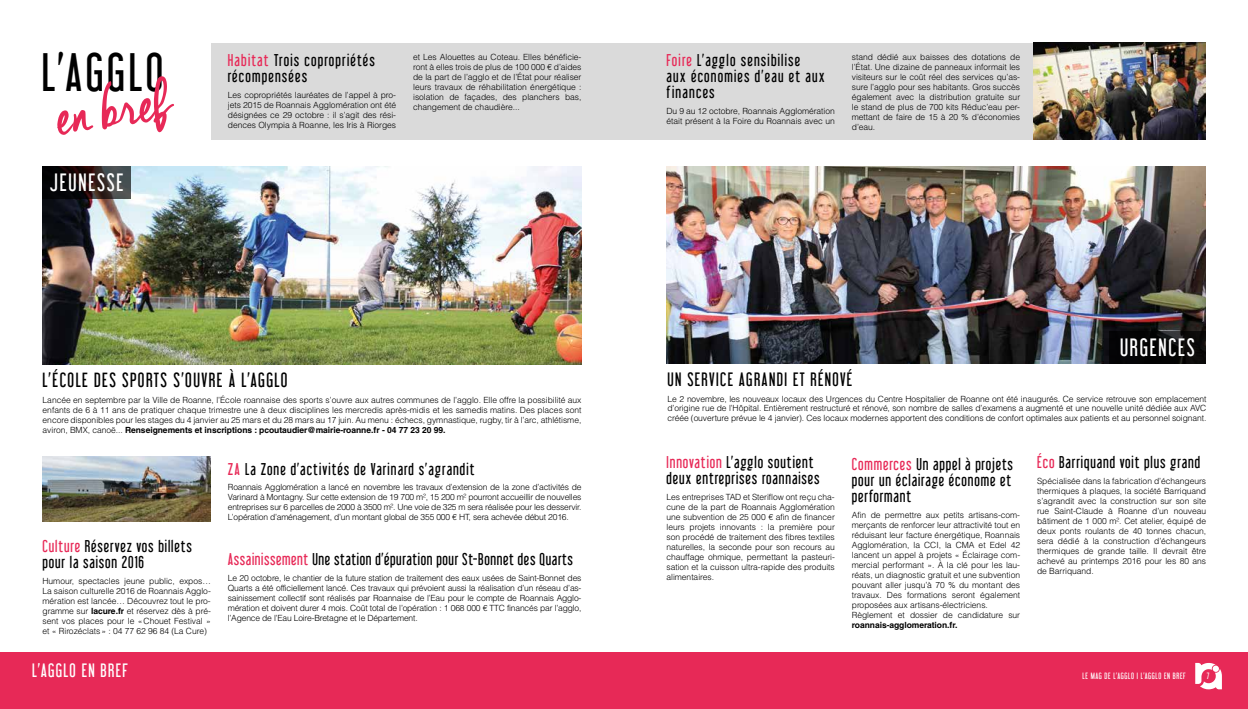
<style>
.page{position:relative;width:1248px;height:709px;background:#fff}
.page>*{position:absolute;margin:0;border:0;box-sizing:border-box;transform-origin:0 0}
.t1{font:47.5px "Libel Suit";letter-spacing:.075em;color:#000}
.t2{font:22px "Libel Suit";letter-spacing:.08em;color:#fff}
.t3{font:18px "Libel Suit";letter-spacing:.08em;color:#000}
.t4{font:17px "Libel Suit";letter-spacing:.08em;color:#000}
.t5{font:17px "Libel Suit";letter-spacing:.08em;color:#fff}
.t6{font:15px/16px "Libel Suit";letter-spacing:.06em;color:#000}
.t7{font:15px/16px "Libel Suit";letter-spacing:.08em;color:#000}
.t8{font:15px "Libel Suit";letter-spacing:.04em;color:#000}
.t9{font:300 8.5px/10px "Helvetica LT Std";letter-spacing:-.005em;color:#000;text-align:justify}
.t10{font:700 8.5px "Helvetica LT Std";letter-spacing:-.005em;color:#000}
.t11{font:8px "Libel Suit";letter-spacing:.08em;color:#fff}
.s1{color:#e72957}
.s2{font-weight:700}
</style>
<div class="page">
<div style="left:0;top:652px;width:1247px;height:57px;background:#e72957"></div>
<svg style="left:1195px;top:663px;width:26px;height:26px"></svg>
<svg style="left:57px;top:110px;width:36px;height:25px"></svg>
<svg style="left:102px;top:76px;width:72px;height:56px"></svg>
<img style="left:666px;top:167px;width:539px;height:197px">
<img style="left:43px;top:167px;width:538px;height:197px">
<svg style="left:1108px;top:331px;width:97px;height:33px;background:#080808"></svg>
<svg style="left:43px;top:167px;width:88px;height:32px;background:#241e1e"></svg>
<div style="left:211px;top:43px;width:994px;height:96px;background:#dadada"></div>
<img style="left:1033px;top:43px;width:172px;height:96px">
<img style="left:43px;top:456px;width:168px;height:66px">
<h1 class="t1" style="left:42px;top:44px;width:123px">L’AGGLO</h1>
<h2 class="t2" style="left:50px;top:170px;width:75px">JEUNESSE</h2>
<h3 class="t7" style="left:228px;top:52px;width:149px"><span class="s1">Habitat</span> Trois copropriétés récompensées</h3>
<p class="t9" style="left:228px;top:89px;width:170px">Les copropriétés lauréates de l’appel à pro&shy;jets 2015 de Roannais Agglomération ont été désignées ce 29 octobre : il s’agit des rési&shy;dences Olympia à Roanne, les Iris à Riorges</p>
<p class="t9" style="left:413px;top:52px;width:170px">et Les Alouettes au Coteau. Elles bénéficie&shy;ront à elles trois de plus de 100 000 € d’aides de la part de l’agglo et de l’État pour réaliser leurs travaux de réhabilitation énergétique : isolation de façades, des planchers bas, changement de chaudière...</p>
<h3 class="t3" style="left:43px;top:369px;width:246px">L’ÉCOLE DES SPORTS S’OUVRE À L’AGGLO</h3>
<p class="t9" style="left:43px;top:395px;width:540px">Lancée en septembre par la Ville de Roanne, l’École roannaise des sports s’ouvre aux autres communes de l’agglo. Elle offre la possibilité aux enfants de 6 à 11 ans de pratiquer chaque trimestre une à deux disciplines les mercredis après-midis et les samedis matins. Des places sont encore disponibles pour les stages du 4 janvier au 25 mars et du 28 mars au 17 juin. Au menu : échecs, gymnastique, rugby, tir à l’arc, athlétisme, aviron, BMX, canoë... <span class="s2">Renseignements et inscriptions : pcoutaudier@mairie-roanne.fr - 04 77 23 20 99.</span></p>
<h3 class="t6" style="left:43px;top:538px;width:151px"><span class="s1">Culture</span> Réservez vos billets pour la saison 2016</h3>
<p class="t9" style="left:43px;top:575px;width:170px">Humour, spectacles jeune public, expos… La saison culturelle 2016 de Roannais Agglo&shy;mération est lancée… Découvrez tout le pro&shy;gramme sur <span class="s2">lacure.fr</span> et réservez dès à pré&shy;sent vos places pour le «Chouet Festival » et « Rirozéclats» : 04 77 62 96 84 (La Cure)</p>
<h3 class="t6" style="left:228px;top:461px;width:248px"><span class="s1">ZA</span> La Zone d’activités de Varinard s’agrandit</h3>
<p class="t9" style="left:228px;top:482px;width:355px">Roannais Agglomération a lancé en novembre les travaux d’extension de la zone d’activités de Varinard à Montagny. Sur cette extension de 19 700 m², 15 200 m² pourront accueillir de nouvelles entreprises sur 6 parcelles de 2000 à 3500 m². Une voie de 325 m sera réalisée pour les desservir.<br>L’opération d’aménagement, d’un montant global de 355 000 € HT, sera achevée début 2016.</p>
<h3 class="t8" style="left:228px;top:550px;width:346px"><span class="s1">Assainissement</span> Une station d’épuration pour St-Bonnet des Quarts</h3>
<p class="t9" style="left:228px;top:572px;width:355px">Le 20 octobre, le chantier de la future station de traitement des eaux usées de Saint-Bonnet des Quarts a été officiellement lancé. Ces travaux qui prévoient aussi la réalisation d’un réseau d’as&shy;sainissement collectif sont réalisés par Roannaise de l’Eau pour le compte de Roannais Agglo&shy;mération et doivent durer 4 mois. Coût total de l’opération : 1 068 000 € TTC financés par l’agglo, l’Agence de l’Eau Loire-Bretagne et le Département.</p>
<h3 class="t7" style="left:666px;top:52px;width:160px"><span class="s1">Foire</span> L’agglo sensibilise<br>aux économies d’eau et aux finances</h3>
<p class="t9" style="left:666px;top:105px;width:170px">Du 9 au 12 octobre, Roannais Agglomération était présent à la Foire du Roannais avec un</p>
<p class="t9" style="left:851px;top:52px;width:170px">stand dédié aux baisses des dotations de l’État. Une dizaine de panneaux informait les visiteurs sur le coût réel des services qu’as&shy;sure l’agglo pour ses habitants. Gros succès également avec la distribution gratuite sur le stand de plus de 700 kits Réduc’eau per&shy;mettant de faire de 15 à 20 % d’économies d’eau.</p>
<h2 class="t2" style="left:1119px;top:334px;width:76px">URGENCES</h2>
<h3 class="t4" style="left:667px;top:369px;width:186px">UN SERVICE AGRANDI ET RÉNOVÉ</h3>
<p class="t9" style="left:667px;top:394px;width:540px;line-height:9.5px">Le 2 novembre, les nouveaux locaux des Urgences du Centre Hospitalier de Roanne ont été inaugurés. Ce service retrouve son emplacement d’origine rue de l’Hôpital. Entièrement restructuré et rénové, son nombre de salles d’examens a augmenté et une nouvelle unité dédiée aux AVC créée (ouverture prévue le 4 janvier). Ces locaux modernes apportent des conditions de confort optimales aux patients et au personnel soignant.</p>
<h3 class="t6" style="left:666px;top:454px;width:155px"><span class="s1">Innovation</span> L’agglo soutient deux entreprises roannaises</h3>
<p class="t9" style="left:666px;top:492px;width:170px">Les entreprises TAD et Steriflow ont reçu cha&shy;cune de la part de Roannais Agglomération une subvention de 25 000 € afin de financer leurs projets innovants : la première pour son procédé de traitement des fibres textiles naturelles, la seconde pour son recours au chauffage ohmique, permettant la pasteuri&shy;sation et la cuisson ultra-rapide des produits alimentaires.</p>
<h3 class="t6" style="left:851px;top:456px;width:163px;text-align:justify"><span class="s1">Commerces</span> Un appel à projets pour un éclairage économe et performant</h3>
<p class="t9" style="left:851px;top:509px;width:170px;text-align:left">Afin de permettre aux petits artisans-com&shy;merçants de renforcer leur attractivité tout en réduisant leur facture énergétique, Roannais Agglomération, la CCI, la CMA et Edel 42 lancent un appel à projets « Éclairage com&shy;mercial performant ». À la clé pour les lau&shy;réats, un diagnostic gratuit et une subvention pouvant aller jusqu’à 70 % du montant des travaux. Des formations seront également proposées aux artisans-électriciens.<br>Règlement et dossier de candidature sur</p>
<p class="t10" style="left:851px;top:619px;width:107px">roannais-agglomeration.fr.</p>
<h3 class="t6" style="left:1037px;top:454px;width:164px"><span class="s1">Éco</span> Barriquand voit plus grand</h3>
<p class="t9" style="left:1037px;top:476px;width:170px">Spécialisée dans la fabrication d’échangeurs thermiques à plaques, la société Barriquand s’agrandit avec la construction sur son site rue Saint-Claude à Roanne d’un nouveau bâtiment de 1 000 m². Cet atelier, équipé de deux ponts roulants de 40 tonnes chacun, sera dédié à la construction d’échangeurs thermiques de grande taille. Il devrait être achevé au printemps 2016 pour les 80 ans de Barriquand.</p>
<h3 class="t5" style="left:32px;top:659px;width:97px">L’AGGLO EN BREF</h3>
<p class="t11" style="left:1082px;top:671px;width:105px">LE MAG DE L’AGGLO I L’AGGLO EN BREF</p>
<p class="t11" style="left:1206px;top:671px;width:4px">7</p>
</div>
